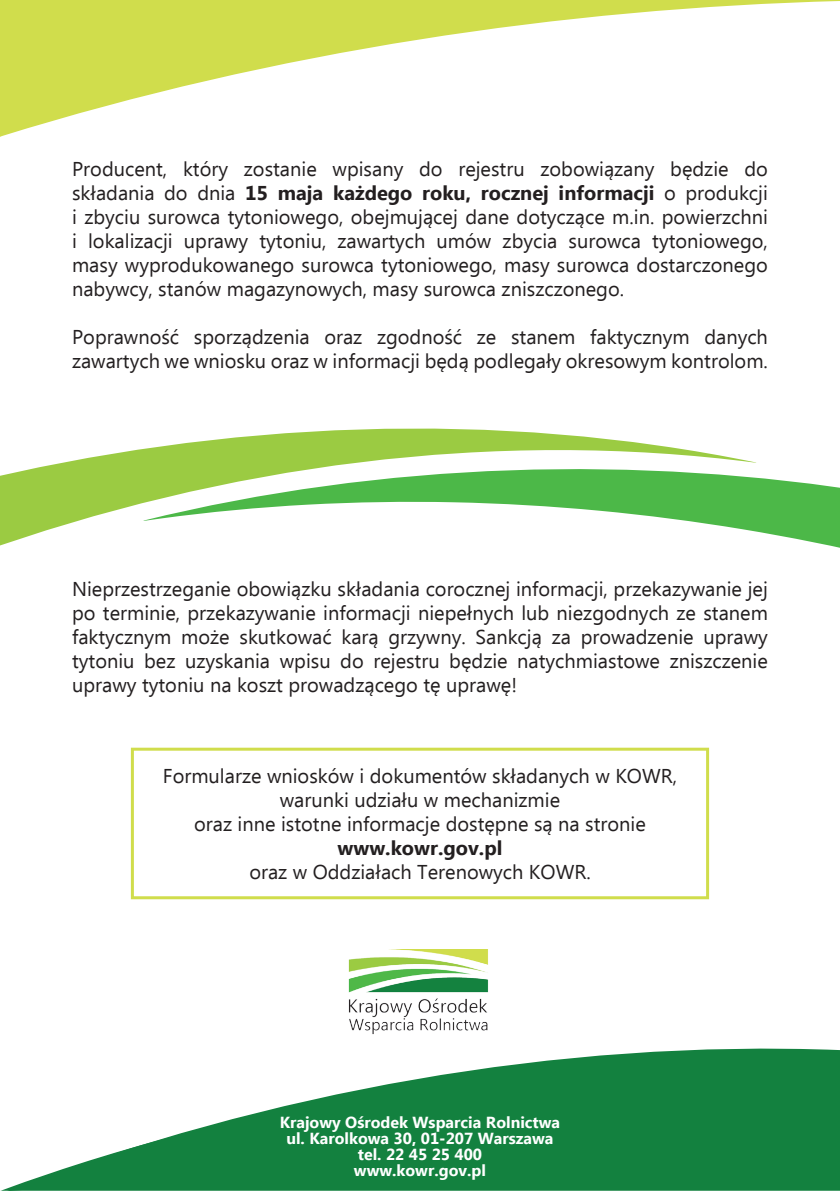
<style>
.page{position:relative;width:840px;height:1191px;background:#fff}
.page>*{position:absolute;margin:0;border:0;box-sizing:border-box;transform-origin:0 0}
.t1{font:20px/24px "Ebrima";color:#231f20;text-align:justify}
.t2{font:700 20px "Ebrima";color:#231f20}
.t3{font:700 16px "Ebrima";color:#fff}
.s1{font-weight:700}
</style>
<div class="page">
<svg style="left:637px;top:1048px;width:202px;height:5px"></svg>
<svg style="left:0;top:1053px;width:839px;height:138px;fill:#13813f"></svg>
<div style="left:131px;top:747px;width:577px;height:152px;border:3px solid #d0dd4c"></div>
<img style="left:348px;top:949px;width:140px;height:86px">
<svg style="left:0;top:0;width:839px;height:137px"></svg>
<svg style="left:0;top:428px;width:711px;height:118px;fill:#9bcb42"></svg>
<svg style="left:143px;top:454px;width:696px;height:94px"></svg>
<p class="t1" style="left:72px;top:158px;width:697px">Producent, który zostanie wpisany do rejestru zobowiązany będzie do składania do dnia <span class="s1">15 maja każdego roku, rocznej informacji</span> o produkcji i zbyciu surowca tytoniowego, obejmującej dane dotyczące m.in. powierzchni i lokalizacji uprawy tytoniu, zawartych umów zbycia surowca tytoniowego, masy wyprodukowanego surowca tytoniowego, masy surowca dostarczonego nabywcy, stanów magazynowych, masy surowca zniszczonego.</p>
<p class="t1" style="left:72px;top:326px;width:697px">Poprawność sporządzenia oraz zgodność ze stanem faktycznym danych zawartych we wniosku oraz w informacji będą podlegały okresowym kontrolom.</p>
<p class="t1" style="left:72px;top:578px;width:697px">Nieprzestrzeganie obowiązku składania corocznej informacji, przekazywanie jej po terminie, przekazywanie informacji niepełnych lub niezgodnych ze stanem faktycznym może skutkować karą grzywny. Sankcją za prowadzenie uprawy tytoniu bez uzyskania wpisu do rejestru będzie natychmiastowe zniszczenie uprawy tytoniu na koszt prowadzącego tę uprawę!</p>
<p class="t1" style="left:163px;top:765px;width:515px;text-align:center">Formularze wniosków i dokumentów składanych w KOWR, warunki udziału w mechanizmie</p>
<p class="t1" style="left:194px;top:813px;width:453px">oraz inne istotne informacje dostępne są na stronie</p>
<p class="t2" style="left:337px;top:832px;width:166px">www.kowr.gov.pl</p>
<p class="t1" style="left:249px;top:861px;width:342px">oraz w Oddziałach Terenowych KOWR.</p>
<p class="t3" style="left:279px;top:1110px;width:282px">Krajowy Ośrodek Wsparcia Rolnictwa</p>
<p class="t3" style="left:286px;top:1126px;width:268px">ul. Karolkowa 30, 01-207 Warszawa</p>
<p class="t3" style="left:357px;top:1142px;width:126px">tel. 22 45 25 400</p>
<p class="t3" style="left:354px;top:1158px;width:133px">www.kowr.gov.pl</p>
</div>
